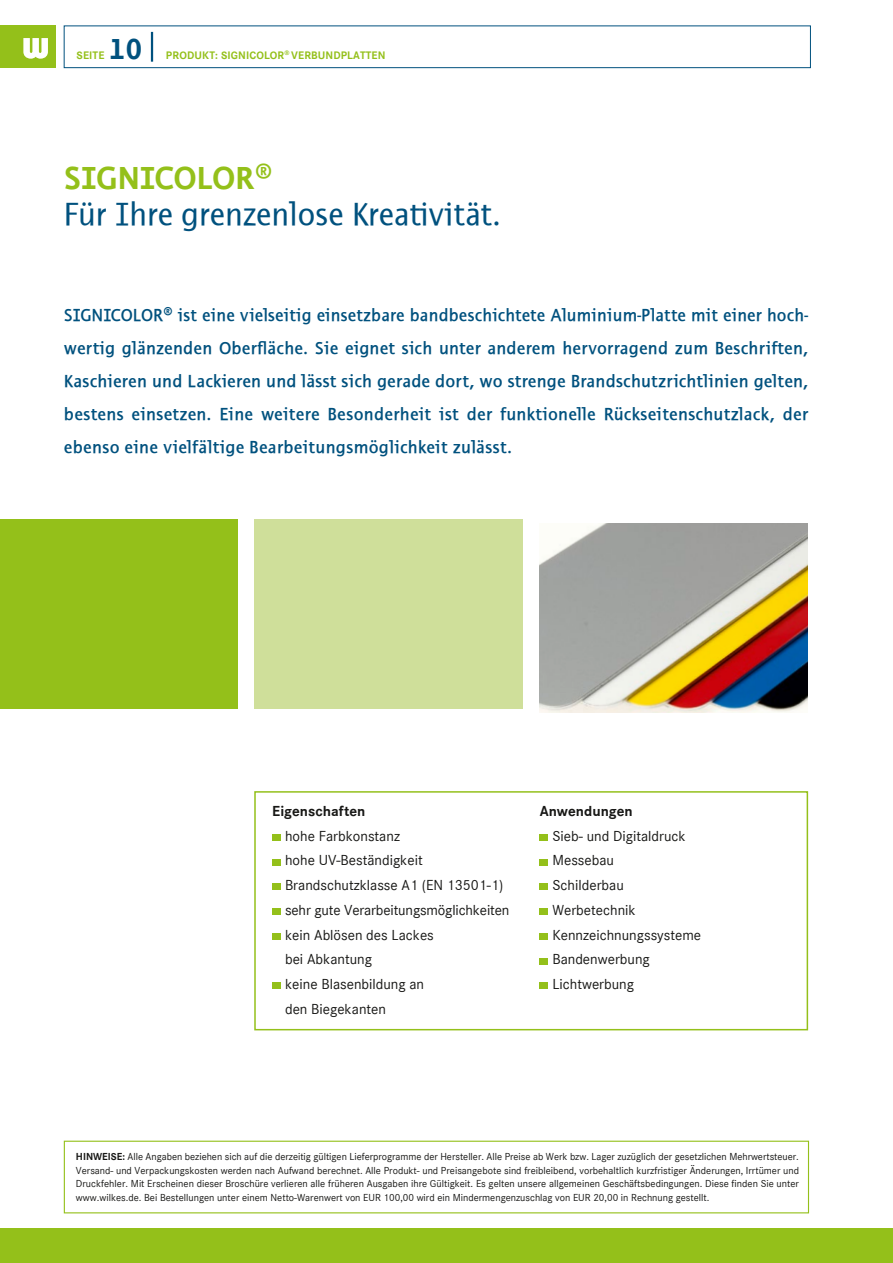
<style>
.page{position:relative;width:893px;height:1263px;background:#fff}
.page>*{position:absolute;margin:0;border:0;box-sizing:border-box;transform-origin:0 0}
.t1{font:33px "Thordis Sans EF";color:#00517e}
.t2{font:700 33px "Thordis Sans EF";letter-spacing:-.025em;color:#94c01a}
.t3{font:700 30px "Thordis Sans EF";color:#00517e}
.t4{font:600 18px/33px "Thordis Sans EF";letter-spacing:.015em;color:#00517e;text-align:justify}
.t5{font:15px/24.8px "Corporate S";color:#171715}
.t6{font:700 15px "Corporate S";color:#171715}
.t7{font:700 11.25px "Corporate S";letter-spacing:.01em;color:#94c01a}
.t8{font:10.5px/13.5px "Corporate S";color:#171715;text-align:justify}
.s1{font-weight:700}
</style>
<div class="page">
<div style="left:0;top:1228px;width:893px;height:35px;background:#94c01a"></div>
<div style="left:0;top:519px;width:237px;height:189px;background:#94c01a"></div>
<div style="left:254px;top:519px;width:268px;height:189px;background:#cfdf9a"></div>
<img style="left:539px;top:523px;width:269px;height:190px">
<div style="left:64px;top:26px;width:747px;height:42px;border:1px solid #00517e"></div>
<div style="left:0;top:26px;width:55px;height:42px;background:#94c01a"></div>
<svg style="left:23px;top:38px;width:25px;height:21px"></svg>
<hr style="left:151px;top:32px;width:2px;height:30px;background:#00517e">
<div style="left:254px;top:791px;width:554px;height:239px;border:2px solid #94c01a"></div>
<div style="left:272px;top:834px;width:9px;height:7px;background:#94c01a"></div>
<div style="left:272px;top:859px;width:9px;height:6px;background:#94c01a"></div>
<div style="left:272px;top:884px;width:9px;height:6px;background:#94c01a"></div>
<div style="left:272px;top:908px;width:9px;height:7px;background:#94c01a"></div>
<div style="left:272px;top:933px;width:9px;height:7px;background:#94c01a"></div>
<div style="left:272px;top:983px;width:9px;height:6px;background:#94c01a"></div>
<div style="left:540px;top:834px;width:8px;height:7px;background:#94c01a"></div>
<div style="left:540px;top:859px;width:8px;height:6px;background:#94c01a"></div>
<div style="left:540px;top:884px;width:8px;height:6px;background:#94c01a"></div>
<div style="left:540px;top:908px;width:8px;height:7px;background:#94c01a"></div>
<div style="left:540px;top:933px;width:8px;height:7px;background:#94c01a"></div>
<div style="left:540px;top:958px;width:8px;height:6px;background:#94c01a"></div>
<div style="left:540px;top:983px;width:8px;height:6px;background:#94c01a"></div>
<div style="left:64px;top:1141px;width:745px;height:72px;border:1px solid #94c01a"></div>
<h2 class="t3" style="left:109px;top:32px;width:35px">10</h2>
<p class="t7" style="left:77px;top:47px;width:29px">SEITE</p>
<p class="t7" style="left:166px;top:48px;width:221px">PRODUKT: SIGNICOLOR<sup>®</sup> VERBUNDPLATTEN</p>
<h1 class="t2" style="left:64px;top:160px;width:210px">SIGNICOLOR®</h1>
<h1 class="t1" style="left:64px;top:196px;width:438px">Für Ihre grenzenlose Kreativität.</h1>
<p class="t4" style="left:64px;top:298px;width:746px">SIGNICOLOR® ist eine vielseitig einsetzbare bandbeschichtete Aluminium-Platte mit einer hoch&shy;wertig glänzenden Oberfläche. Sie eignet sich unter anderem hervorragend zum Beschriften, Kaschieren und Lackieren und lässt sich gerade dort, wo strenge Brandschutzrichtlinien gelten, bestens einsetzen. Eine weitere Besonderheit ist der funktionelle Rückseitenschutzlack, der ebenso eine vielfältige Bearbeitungsmöglichkeit zulässt.</p>
<h3 class="t6" style="left:272px;top:800px;width:95px">Eigenschaften</h3>
<h3 class="t5" style="left:285px;top:823px;width:226px">hohe Farbkonstanz<br>hohe UV-Beständigkeit<br>Brandschutzklasse A1 (EN 13501-1) sehr gute Verarbeitungsmöglichkeiten kein Ablösen des Lackes<br>bei Abkantung<br>keine Blasenbildung an<br>den Biegekanten</h3>
<h3 class="t6" style="left:540px;top:800px;width:95px">Anwendungen</h3>
<h3 class="t5" style="left:552px;top:823px;width:150px">Sieb- und Digitaldruck<br>Messebau<br>Schilderbau<br>Werbetechnik<br>Kennzeichnungssysteme<br>Bandenwerbung<br>Lichtwerbung</h3>
<p class="t8" style="left:76px;top:1149px;width:725px"><span class="s1">HINWEISE:</span> Alle Angaben beziehen sich auf die derzeitig gültigen Lieferprogramme der Hersteller. Alle Preise ab Werk bzw. Lager zuzüglich der gesetzlichen Mehrwertsteuer.<br>Versand- und Verpackungskosten werden nach Aufwand berechnet. Alle Produkt- und Preisangebote sind freibleibend, vorbehaltlich kurzfristiger Änderungen, Irrtümer und Druckfehler. Mit Erscheinen dieser Broschüre verlieren alle früheren Ausgaben ihre Gültigkeit. Es gelten unsere allgemeinen Geschäftsbedingungen. Diese finden Sie unter www.wilkes.de. Bei Bestellungen unter einem Netto-Warenwert von EUR 100,00 wird ein Mindermengenzuschlag von EUR 20,00 in Rechnung gestellt.</p>
</div>
